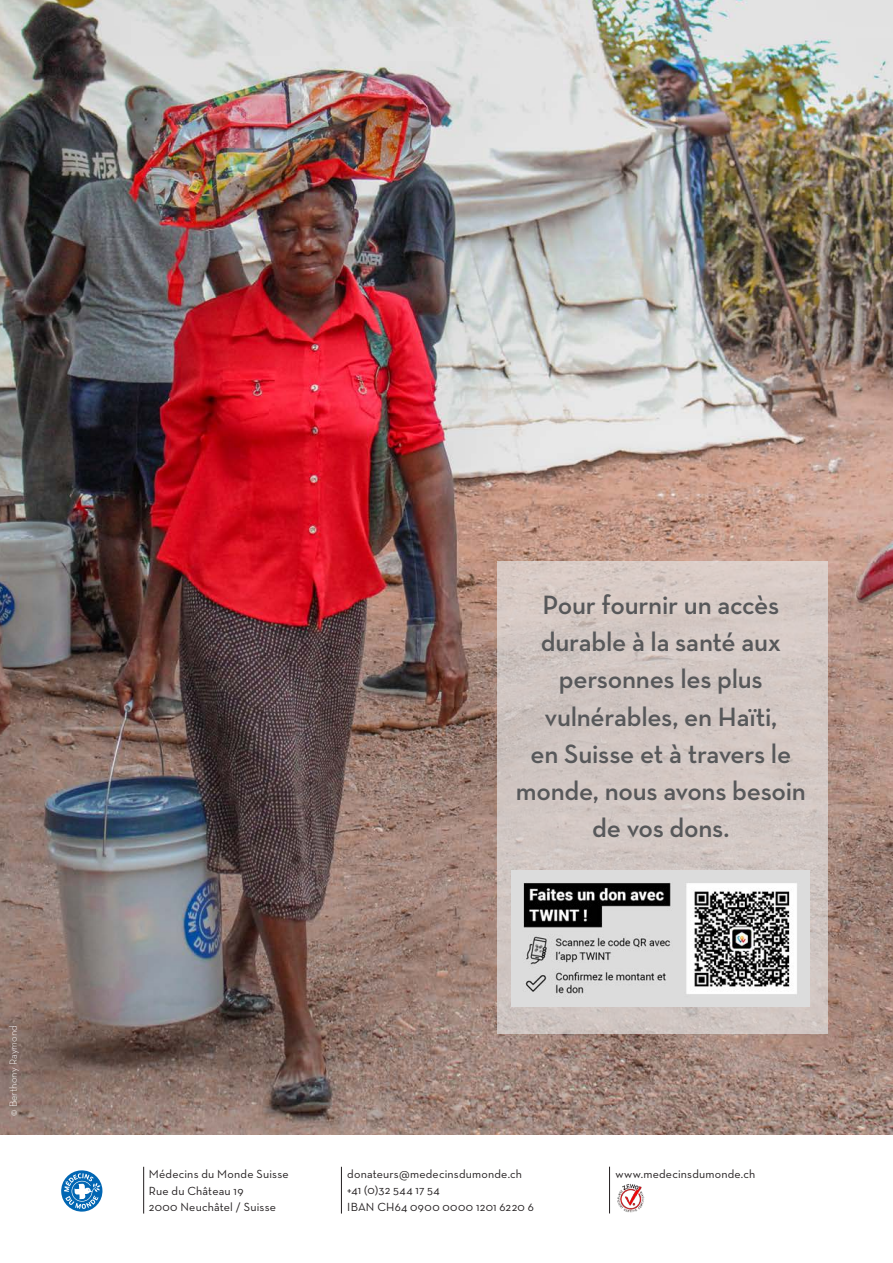
<style>
.page{position:relative;width:893px;height:1263px;background:#fff}
.page>*{position:absolute;margin:0;border:0;box-sizing:border-box;transform-origin:0 0}
.Texte_courant_Minion{font:600 27px/37.2px "Neutra Text";letter-spacing:-.01em;color:#57585a;text-align:center}
.Titre_century_gothic{font:12px "Neutra Text";letter-spacing:.015em;color:#231f20}
.Titre_century_gothic-2{font:12px "Neutra Text";letter-spacing:.035em;color:#231f20}
.t1{font:300 10.5px "Neutra Text";color:#fff}
</style>
<div class="page">
<img style="left:0;top:0;width:893px;height:1135px">
<hr style="left:143px;top:1167px;width:1px;height:46px;background:#231f20">
<hr style="left:341px;top:1167px;width:1px;height:46px;background:#231f20">
<img style="left:617px;top:1183px;width:28px;height:30px">
<svg style="left:61px;top:1170px;width:41px;height:41px"></svg>
<hr style="left:609px;top:1167px;width:1px;height:46px;background:#231f20">
<div style="left:497px;top:561px;width:331px;height:473px;background:#d2c7c3"></div>
<img style="left:512px;top:870px;width:298px;height:136px">
<p class="t1" style="left:7px;top:1116px;width:92px;rotate:-90deg">© Berthony Raymond</p>
<p class="Texte_courant_Minion" style="left:516px;top:586px;width:292px">Pour fournir un accès durable à la santé aux personnes les plus vulnérables, en Haïti,<br>en Suisse et à travers le monde, nous avons besoin de vos dons.</p>
<p class="Titre_century_gothic" style="left:347px;top:1166px;width:176px">donateurs@medecinsdumonde.ch</p>
<p class="Titre_century_gothic-2" style="left:347px;top:1183px;width:94px">+41 (0)32 544 17 54</p>
<p class="Titre_century_gothic" style="left:347px;top:1199px;width:188px">IBAN CH64 0900 0000 1201 6220 6</p>
<p class="Titre_century_gothic" style="left:149px;top:1167px;width:141px">Médecins du Monde Suisse</p>
<p class="Titre_century_gothic" style="left:615px;top:1167px;width:142px">www.medecinsdumonde.ch</p>
<p class="Titre_century_gothic" style="left:149px;top:1183px;width:96px">Rue du Château 19</p>
<p class="Titre_century_gothic" style="left:149px;top:1200px;width:129px">2000 Neuchâtel / Suisse</p>
</div>
